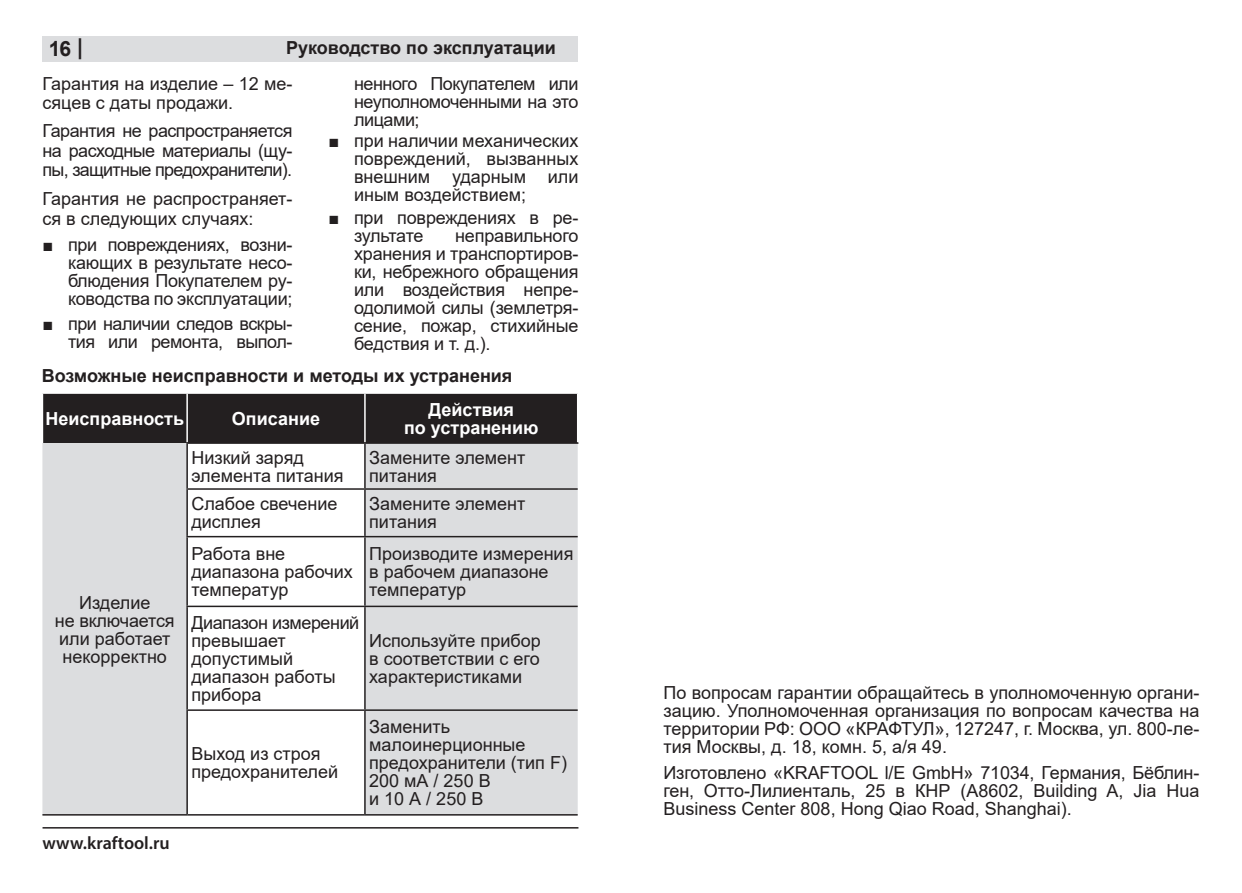
<style>
.page{position:relative;width:1242px;height:893px;background:#fff}
.page>*{position:absolute;margin:0;border:0;box-sizing:border-box;transform-origin:0 0}
.t1{font:700 21px "Arial";color:#231f20}
.PosleSpis{font:18px/18px "Arial";letter-spacing:-.01em;color:#231f20;text-align:justify}
.PosleSpis_copy{font:18px/18px "Arial";color:#231f20}
.PosleSpis-2{font:700 18px "Arial";color:#231f20}
.Таб_заголовок{font:700 18px/18px "Arial";color:#fff;text-align:center}
.t2{font:600 18px "Myriad Pro";color:#231f20}
.s1{font-family:"Myriad Pro"}
.s2{font-family:"Times New Roman"}
</style>
<div class="page">
<div style="left:43px;top:36px;width:535px;height:26px;background:#dcdddf"></div>
<hr style="left:43px;top:827px;width:535px;height:2px;background:#231f20">
<div style="left:43px;top:394px;width:534px;height:49px;background:#231f20"></div>
<svg style="left:42px;top:443px;width:536px;height:371px;fill:#dcdddf"></svg>
<hr style="left:186px;top:394px;width:2px;height:48px;background:#fff">
<hr style="left:364px;top:394px;width:2px;height:48px;background:#fff">
<hr style="left:186px;top:442px;width:179px;height:2px;background:#231f20">
<hr style="left:365px;top:442px;width:213px;height:2px;background:#231f20">
<hr style="left:364px;top:444px;width:2px;height:44px;background:#231f20">
<hr style="left:186px;top:488px;width:179px;height:2px;background:#231f20">
<hr style="left:365px;top:488px;width:213px;height:2px;background:#231f20">
<hr style="left:364px;top:490px;width:2px;height:46px;background:#231f20">
<hr style="left:186px;top:536px;width:179px;height:1px;background:#231f20">
<hr style="left:365px;top:536px;width:213px;height:1px;background:#231f20">
<hr style="left:364px;top:537px;width:2px;height:69px;background:#231f20">
<hr style="left:186px;top:606px;width:179px;height:1px;background:#231f20">
<hr style="left:365px;top:606px;width:213px;height:1px;background:#231f20">
<hr style="left:364px;top:607px;width:2px;height:102px;background:#231f20">
<hr style="left:186px;top:709px;width:179px;height:2px;background:#231f20">
<hr style="left:365px;top:709px;width:213px;height:2px;background:#231f20">
<hr style="left:364px;top:711px;width:2px;height:103px;background:#231f20">
<hr style="left:187px;top:814px;width:178px;height:2px;background:#231f20">
<hr style="left:365px;top:814px;width:213px;height:2px;background:#231f20">
<hr style="left:186px;top:444px;width:2px;height:44px;background:#231f20">
<hr style="left:186px;top:490px;width:2px;height:46px;background:#231f20">
<hr style="left:186px;top:537px;width:2px;height:69px;background:#231f20">
<hr style="left:186px;top:607px;width:2px;height:102px;background:#231f20">
<hr style="left:186px;top:711px;width:2px;height:103px;background:#231f20">
<hr style="left:42px;top:814px;width:145px;height:2px;background:#231f20">
<p class="t1" style="left:49px;top:34px;width:36px">16 <span class="s1">|</span></p>
<p class="PosleSpis-2" style="left:286px;top:35px;width:271px">Руководство по эксплуатации</p>
<p class="PosleSpis" style="left:43px;top:73px;width:251px;line-height:19.5px">Гарантия на изделие – 12 ме&shy;сяцев с даты продажи.</p>
<p class="PosleSpis" style="left:43px;top:121px;width:251px;line-height:19.5px">Гарантия не распространяется на расходные материалы (щу&shy;пы, защитные предохранители).</p>
<p class="PosleSpis" style="left:43px;top:189px;width:251px;line-height:19.5px">Гарантия не распространяет&shy;ся в следующих случаях:</p>
<p class="PosleSpis" style="left:68px;top:236px;width:226px;text-indent:-26px"><span class="s2">■</span> при повреждениях, возни&shy;кающих в результате несо&shy;блюдения Покупателем ру&shy;ководства по эксплуатации;</p>
<p class="PosleSpis" style="left:43px;top:314px;width:251px;text-align:right"><span class="s2">■</span> при наличии следов вскры&shy;тия или ремонта, выпол-</p>
<p class="PosleSpis" style="left:354px;top:74px;width:226px">ненного Покупателем или неуполномоченными на это лицами;</p>
<p class="PosleSpis" style="left:354px;top:132px;width:226px;text-indent:-26px"><span class="s2">■</span> при наличии механических повреждений, вызванных внешним ударным или иным воздействием;</p>
<p class="PosleSpis" style="left:354px;top:209px;width:226px;text-indent:-26px"><span class="s2">■</span> при повреждениях в ре&shy;зультате</p>
<p class="PosleSpis" style="left:354px;top:227px;width:226px;text-indent:101px">неправильного хранения и транспортиров&shy;ки, небрежного обращения или воздействия непре&shy;одолимой силы (землетря&shy;сение, пожар, стихийные бедствия и т. д.).</p>
<p class="PosleSpis-2" style="left:42px;top:363px;width:472px">Возможные неисправности и методы их устранения</p>
<p class="Таб_заголовок" style="left:45px;top:410px;width:140px">Неисправность</p>
<p class="Таб_заголовок" style="left:232px;top:409px;width:90px">Описание</p>
<p class="Таб_заголовок" style="left:404px;top:400px;width:136px">Действия<br>по устранению</p>
<p class="PosleSpis_copy" style="left:55px;top:593px;width:121px;text-align:center">Изделие<br>не включается или работает некорректно</p>
<p class="t2" style="left:43px;top:831px;width:129px">www.kraftool.ru</p>
<p class="PosleSpis_copy" style="left:191px;top:448px;width:154px">Низкий заряд элемента питания</p>
<p class="PosleSpis_copy" style="left:369px;top:448px;width:158px">Замените элемент питания</p>
<p class="PosleSpis_copy" style="left:191px;top:495px;width:148px">Слабое свечение дисплея</p>
<p class="PosleSpis_copy" style="left:369px;top:495px;width:158px">Замените элемент питания</p>
<p class="PosleSpis_copy" style="left:191px;top:545px;width:163px">Работа вне диапазона рабочих температур</p>
<p class="PosleSpis_copy" style="left:369px;top:545px;width:206px">Производите измерения в рабочем диапазоне температур</p>
<p class="PosleSpis_copy" style="left:191px;top:613px;width:169px">Диапазон измерений превышает допустимый диапазон работы прибора</p>
<p class="PosleSpis_copy" style="left:369px;top:631px;width:173px;text-align:justify">Используйте прибор в соответствии с его характеристиками</p>
<p class="PosleSpis_copy" style="left:191px;top:745px;width:148px">Выход из строя предохранителей</p>
<p class="PosleSpis_copy" style="left:369px;top:718px;width:199px">Заменить малоинерционные предохранители (тип F)<br>200 мА / 250 В<br>и 10 А / 250 В</p>
<p class="PosleSpis" style="left:663px;top:683px;width:537px">По вопросам гарантии обращайтесь в уполномоченную органи&shy;зацию. Уполномоченная организация по вопросам качества на территории РФ: ООО «КРАФТУЛ», 127247, г. Москва, ул. 800-ле&shy;тия Москвы, д. 18, комн. 5, а/я 49.</p>
<p class="PosleSpis" style="left:663px;top:764px;width:537px">Изготовлено «KRAFTOOL l/E GmbH» 71034, Германия, Бёблин&shy;ген, Отто-Лилиенталь, 25 в КНР (А8602, Building A, Jia Hua Business Center 808, Hong Qiao Road, Shanghai).</p>
</div>
